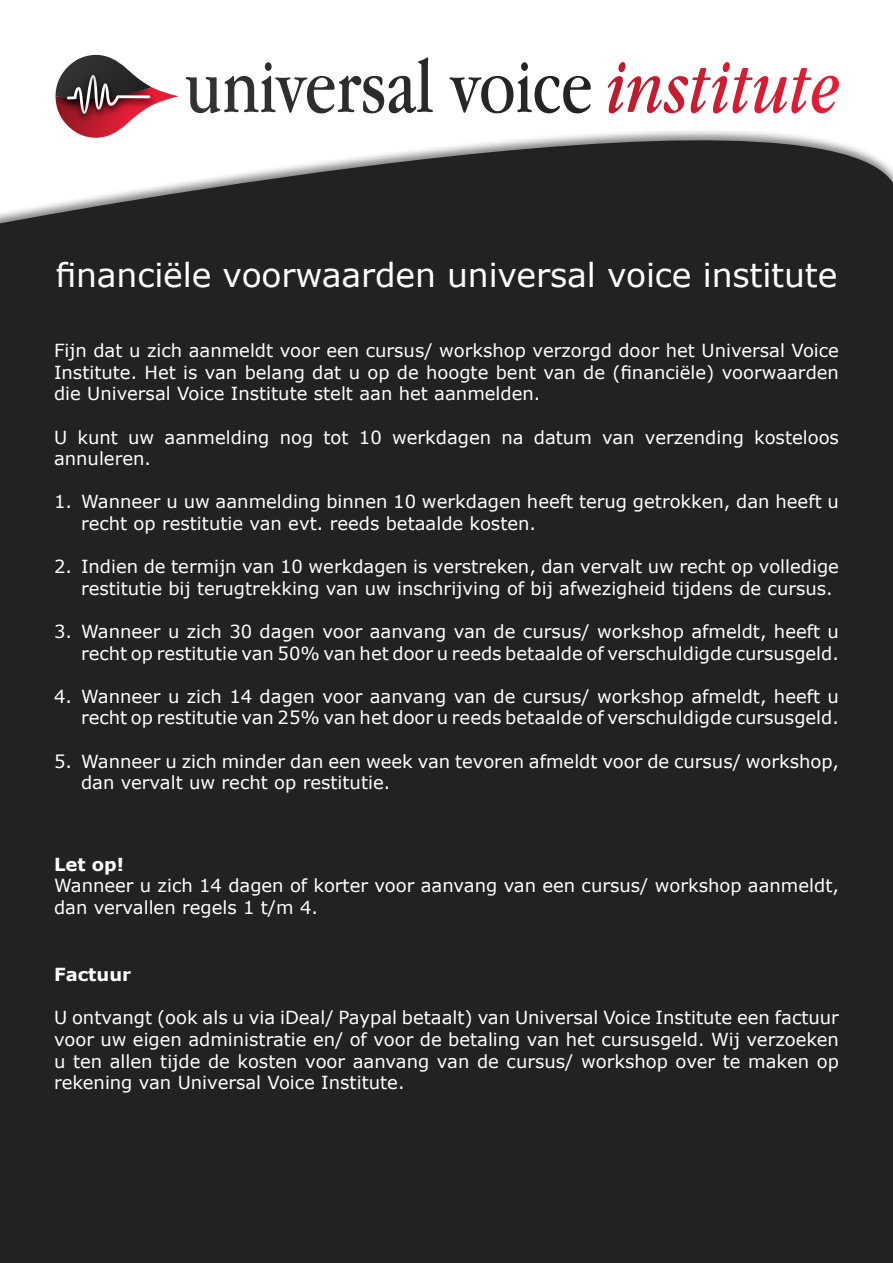
<style>
.page{position:relative;width:893px;height:1263px;background:#fff}
.page>*{position:absolute;margin:0;border:0;box-sizing:border-box;transform-origin:0 0}
.t1{font:33px "Verdana";letter-spacing:-.005em;color:#fff}
.t2{font:18px/21.6px "Verdana";color:#fff}
.t3{font:700 18px "Verdana";color:#fff}
</style>
<div class="page">
<div style="left:0;top:54px;width:893px;height:1209px;background:#222223"></div>
<svg style="left:265px;top:57px;width:267px;height:55px"></svg>
<svg style="left:618px;top:62px;width:193px;height:51px"></svg>
<img style="left:43px;top:72px;width:8px;height:48px">
<img style="left:51px;top:62px;width:5px;height:71px">
<svg style="left:56px;top:55px;width:123px;height:83px"></svg>
<h1 class="t1" style="left:56px;top:252px;width:783px">financiële voorwaarden universal voice institute</h1>
<p class="t2" style="left:54px;top:340px;width:786px;text-align:justify">Fijn dat u zich aanmeldt voor een cursus/ workshop verzorgd door het Universal Voice Institute. Het is van belang dat u op de hoogte bent van de (financiële) voorwaarden die Universal Voice Institute stelt aan het aanmelden.</p>
<p class="t2" style="left:54px;top:426px;width:786px">U kunt uw aanmelding nog tot 10 werkdagen na datum van verzending kosteloos annuleren.</p>
<p class="t2" style="left:81px;top:491px;width:759px;text-indent:-27px">1. Wanneer u uw aanmelding binnen 10 werkdagen heeft terug getrokken, dan heeft u recht op restitutie van evt. reeds betaalde kosten.</p>
<p class="t2" style="left:81px;top:556px;width:759px;text-indent:-27px">2. Indien de termijn van 10 werkdagen is verstreken, dan vervalt uw recht op volledige restitutie bij terugtrekking van uw inschrijving of bij afwezigheid tijdens de cursus.</p>
<p class="t2" style="left:54px;top:620px;width:786px;text-align:right">3. Wanneer u zich 30 dagen voor aanvang van de cursus/ workshop afmeldt, heeft u recht op restitutie van 50% van het door u reeds betaalde of verschuldigde cursusgeld.</p>
<p class="t2" style="left:54px;top:685px;width:786px;text-align:right">4. Wanneer u zich 14 dagen voor aanvang van de cursus/ workshop afmeldt, heeft u recht op restitutie van 25% van het door u reeds betaalde of verschuldigde cursusgeld.</p>
<p class="t2" style="left:81px;top:750px;width:759px;text-indent:-27px">5. Wanneer u zich minder dan een week van tevoren afmeldt voor de cursus/ workshop, dan vervalt uw recht op restitutie.</p>
<p class="t3" style="left:54px;top:851px;width:71px">Let op!</p>
<p class="t2" style="left:54px;top:875px;width:786px">Wanneer u zich 14 dagen of korter voor aanvang van een cursus/ workshop aanmeldt, dan vervallen regels 1 t/m 4.</p>
<p class="t3" style="left:54px;top:962px;width:79px">Factuur</p>
<p class="t2" style="left:54px;top:1007px;width:786px;text-align:justify">U ontvangt (ook als u via iDeal/ Paypal betaalt) van Universal Voice Institute een factuur voor uw eigen administratie en/ of voor de betaling van het cursusgeld. Wij verzoeken u ten allen tijde de kosten voor aanvang van de cursus/ workshop over te maken op rekening van Universal Voice Institute.</p>
</div>
